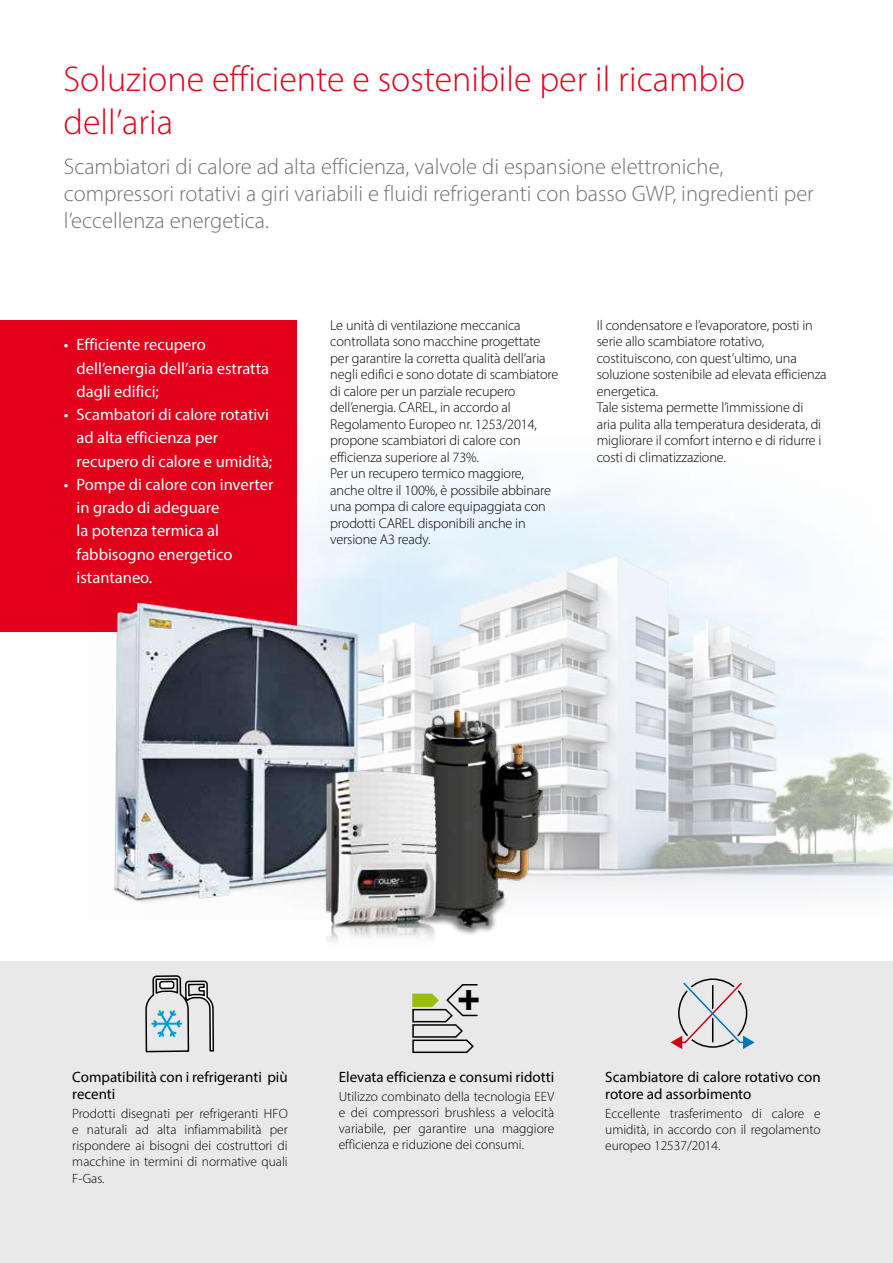
<style>
.page{position:relative;width:893px;height:1263px;background:#fff}
.page>*{position:absolute;margin:0;border:0;box-sizing:border-box;transform-origin:0 0}
.t1{font:700 37.65px "Helvetica";color:#000}
.t2{font:300 36px/43.2px "Myriad Pro";color:#e2001a}
.t3{font:300 22.5px/27px "Myriad Pro";color:#707172}
.t4{font:16.5px/23.2px "Myriad Pro";color:#fff}
.t5{font:15px/17px "Myriad Pro";color:#000}
.t6{font:300 14.25px/16.5px "Myriad Pro";letter-spacing:-.01em;color:#000}
.t7{font:300 13.5px/16.2px "Myriad Pro";color:#000;text-align:justify}
</style>
<div class="page">
<img style="left:296px;top:421px;width:597px;height:471px">
<div style="left:0;top:961px;width:893px;height:302px;background:#e9e9ea"></div>
<svg style="left:145px;top:975px;width:69px;height:78px"></svg>
<svg style="left:412px;top:984px;width:66px;height:69px"></svg>
<svg style="left:671px;top:978px;width:84px;height:71px"></svg>
<div style="left:0;top:320px;width:296px;height:311px;background:#e2001a"></div>
<img style="left:89px;top:578px;width:291px;height:324px">
<img style="left:389px;top:702px;width:168px;height:233px">
<img style="left:303px;top:744px;width:155px;height:198px">
<h2 class="t2" style="left:63px;top:57px;width:683px">Soluzione efficiente e sostenibile per il ricambio dell’aria</h2>
<h3 class="t3" style="left:64px;top:153px;width:752px">Scambiatori di calore ad alta efficienza, valvole di espansione elettroniche, compressori rotativi a giri variabili e fluidi refrigeranti con basso GWP, ingredienti per l’eccellenza energetica.</h3>
<p class="t4" style="left:77px;top:333px;width:194px;text-indent:-13px">• Efficiente recupero dell’energia dell’aria estratta dagli edifici;</p>
<p class="t4" style="left:77px;top:403px;width:197px;text-indent:-13px">• Scambatori di calore rotativi ad alta efficienza per recupero di calore e umidità;</p>
<p class="t4" style="left:77px;top:472px;width:198px;text-indent:-13px">• Pompe di calore con inverter in grado di adeguare<br>la potenza termica al fabbisogno energetico istantaneo.</p>
<p class="t6" style="left:330px;top:316px;width:230px">Le unità di ventilazione meccanica controllata sono macchine progettate per garantire la corretta qualità dell’aria negli edifici e sono dotate di scambiatore di calore per un parziale recupero dell’energia. CAREL, in accordo al Regolamento Europeo nr. 1253/2014, propone scambiatori di calore con efficienza superiore al 73%.<br>Per un recupero termico maggiore, anche oltre il 100%, è possibile abbinare una pompa di calore equipaggiata con prodotti CAREL disponibili anche in versione A3 ready.</p>
<p class="t6" style="left:597px;top:316px;width:232px">Il condensatore e l’evaporatore, posti in serie allo scambiatore rotativo, costituiscono, con quest’ultimo, una soluzione sostenibile ad elevata efficienza energetica.<br>Tale sistema permette l’immissione di aria pulita alla temperatura desiderata, di migliorare il comfort interno e di ridurre i costi di climatizzazione.</p>
<p class="t5" style="left:72px;top:1069px;width:217px">Compatibilità con i refrigeranti più recenti</p>
<p class="t7" style="left:72px;top:1105px;width:217px">Prodotti disegnati per refrigeranti HFO e naturali ad alta infiammabilità per rispondere ai bisogni dei costruttori di macchine in termini di normative quali F-Gas.</p>
<h1 class="t1" style="left:458px;top:966px;width:24px">+</h1>
<p class="t5" style="left:339px;top:1069px;width:217px">Elevata efficienza e consumi ridotti</p>
<p class="t7" style="left:339px;top:1088px;width:217px">Utilizzo combinato della tecnologia EEV e dei compressori brushless a velocità variabile, per garantire una maggiore efficienza e riduzione dei consumi.</p>
<p class="t5" style="left:605px;top:1069px;width:217px">Scambiatore di calore rotativo con rotore ad assorbimento</p>
<p class="t7" style="left:605px;top:1105px;width:217px">Eccellente trasferimento di calore e umidità, in accordo con il regolamento europeo 12537/2014.</p>
</div>
